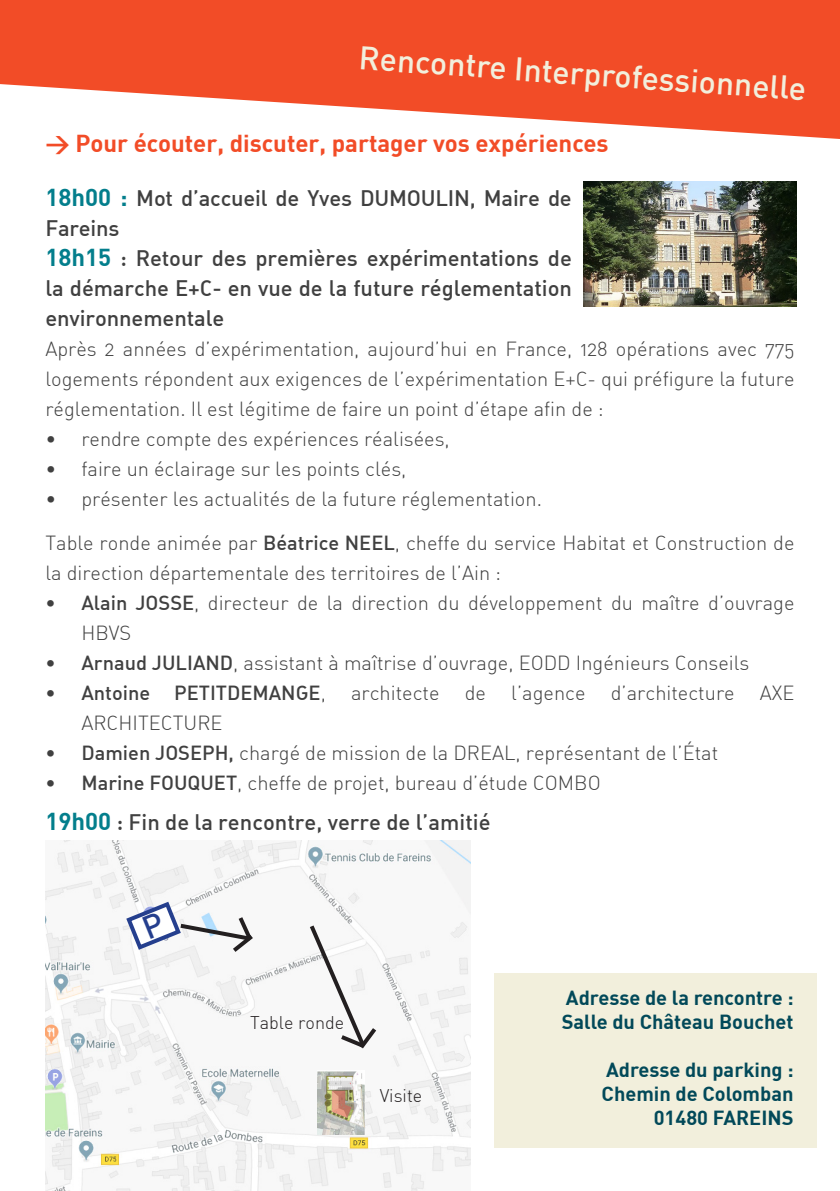
<style>
.page{position:relative;width:840px;height:1191px;background:#fff}
.page>*{position:absolute;margin:0;border:0;box-sizing:border-box;transform-origin:0 0}
.t1{font:500 32px "DIN";color:#f2efdc}
.t2{font:700 24px "DIN";color:#f24c27}
.t3{font:500 22px/30px "DIN Alternate";letter-spacing:-.005em;color:#404040}
.t4{font:300 20px/30px "DIN Alternate";color:#404040}
.t5{font:700 20px "DIN";color:#024959}
.t6{font:500 20px "DIN Alternate";color:#404040}
.t7{font:300 18px "DIN Alternate";color:#231f20}
.s1{font-family:"DIN";font-weight:700;font-size:24px;color:#037e8c}
.s2{font-weight:500}
.s3{font-weight:300}
</style>
<div class="page">
<svg style="left:0;top:0;width:839px;height:139px;fill:#f24c27"></svg>
<div style="left:494px;top:973px;width:321px;height:175px;background:#f2efdc"></div>
<img style="left:45px;top:841px;width:425px;height:349px">
<img style="left:583px;top:181px;width:213px;height:125px">
<svg style="left:306px;top:921px;width:74px;height:131px"></svg>
<img style="left:317px;top:1070px;width:47px;height:64px">
<svg style="left:124px;top:899px;width:133px;height:57px"></svg>
<p class="t1" style="left:360px;top:37px;width:449px;rotate:4deg">Rencontre Interprofessionnelle</p>
<p class="t2" style="left:45px;top:128px;width:564px">&gt; Pour écouter, discuter, partager vos expériences</p>
<p class="t3" style="left:45px;top:182px;width:527px"><span class="s1">18h00 :</span> Mot d’accueil de Yves DUMOULIN, Maire de<br>Fareins</p>
<p class="t3" style="left:45px;top:242px;width:527px;text-align:justify"><span class="s1">18h15</span> : Retour des premières expérimentations de la démarche E+C- en vue de la future réglementation environnementale</p>
<p class="t4" style="left:45px;top:333px;width:750px;text-align:justify">Après 2 années d’expérimentation, aujourd’hui en France, 128 opérations avec 775 logements répondent aux exigences de l’expérimentation E+C- qui préfigure la future réglementation. Il est légitime de faire un point d’étape afin de :</p>
<p class="t4" style="left:45px;top:423px;width:405px">• rendre compte des expériences réalisées,</p>
<p class="t4" style="left:45px;top:453px;width:362px">• faire un éclairage sur les points clés,</p>
<p class="t4" style="left:45px;top:483px;width:498px">• présenter les actualités de la future réglementation.</p>
<p class="t4" style="left:45px;top:527px;width:750px">Table ronde animée par <span class="s2">Béatrice NEEL</span>, cheffe du service Habitat et Construction de la direction départementale des territoires de l’Ain :</p>
<p class="t4" style="left:81px;top:587px;width:714px;text-indent:-36px"><span class="s2">• Alain JOSSE</span>, directeur de la direction du développement du maître d’ouvrage<br>HBVS</p>
<p class="t4" style="left:45px;top:647px;width:705px"><span class="s2">• Arnaud JULIAND</span>, assistant à maîtrise d’ouvrage, EODD Ingénieurs Conseils</p>
<p class="t6" style="left:45px;top:680px;width:282px">• Antoine PETITDEMANGE<span class="s3">,</span></p>
<p class="t4" style="left:351px;top:677px;width:90px">architecte</p>
<p class="t4" style="left:464px;top:677px;width:23px">de</p>
<p class="t4" style="left:511px;top:677px;width:76px">l’agence</p>
<p class="t4" style="left:610px;top:677px;width:125px">d’architecture</p>
<p class="t4" style="left:759px;top:677px;width:36px">AXE</p>
<p class="t4" style="left:81px;top:707px;width:142px">ARCHITECTURE</p>
<p class="t4" style="left:45px;top:737px;width:674px"><span class="s2">• Damien JOSEPH,</span> chargé de mission de la DREAL, représentant de l’État</p>
<p class="t4" style="left:45px;top:767px;width:556px"><span class="s2">• Marine FOUQUET</span>, cheffe de projet, bureau d’étude COMBO</p>
<p class="t3" style="left:45px;top:806px;width:446px"><span class="s1">19h00</span> : Fin de la rencontre, verre de l’amitié</p>
<p class="t7" style="left:250px;top:1011px;width:96px">Table ronde</p>
<p class="t7" style="left:379px;top:1084px;width:44px">Visite</p>
<p class="t5" style="left:565px;top:984px;width:229px">Adresse de la rencontre :</p>
<p class="t5" style="left:561px;top:1008px;width:233px">Salle du Château Bouchet</p>
<p class="t5" style="left:605px;top:1056px;width:189px">Adresse du parking :</p>
<p class="t5" style="left:601px;top:1080px;width:193px">Chemin de Colomban</p>
<p class="t5" style="left:653px;top:1104px;width:141px">01480 FAREINS</p>
</div>
